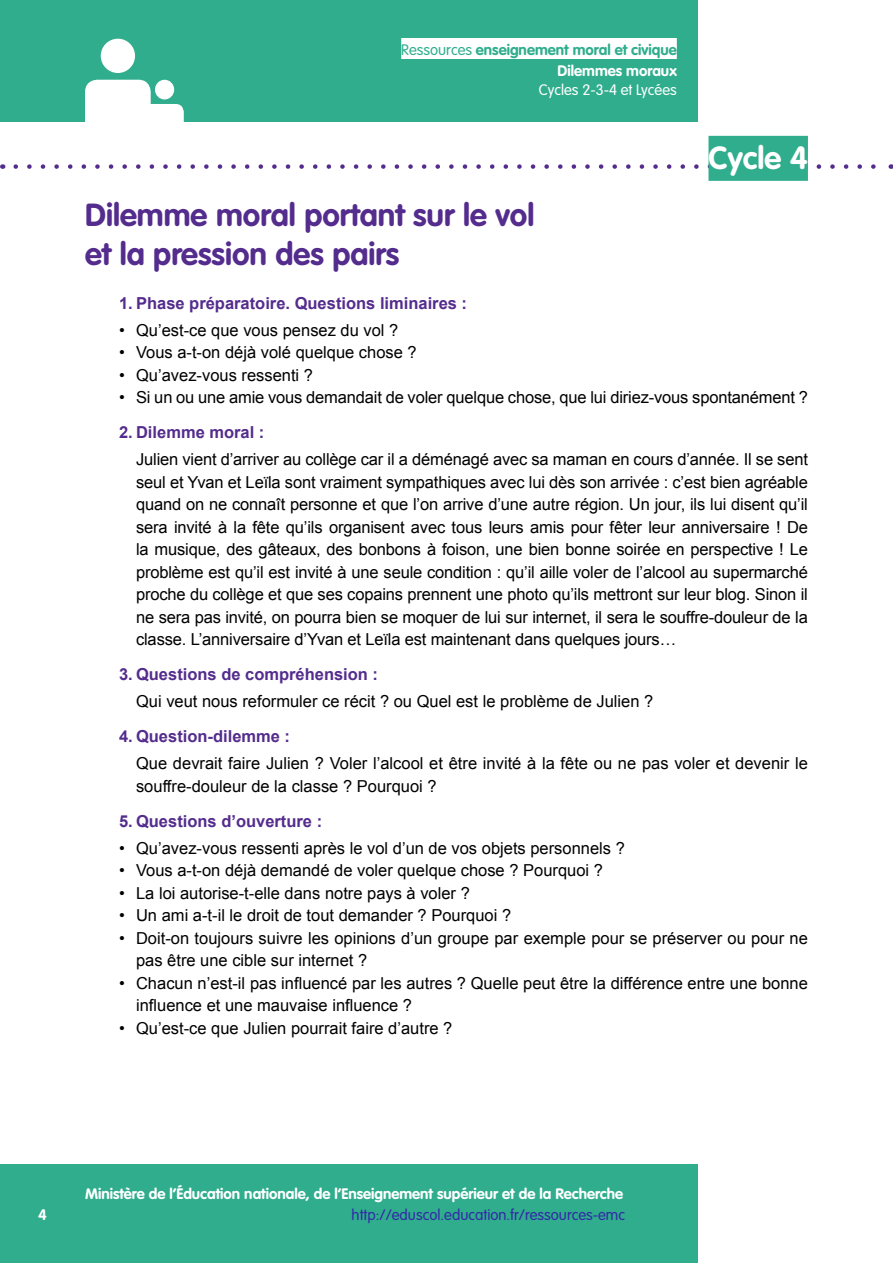
<style>
.page{position:relative;width:893px;height:1263px;background:#fff}
.page>*{position:absolute;margin:0;border:0;box-sizing:border-box;transform-origin:0 0}
.t1{font:700 31.5px "VAG Rounded Std";color:#542c8d}
.Titre_1{font:700 31.5px "VAG Rounded Std";color:#fff}
.t2{font:16.5px/22.5px "Arial";color:#000}
.t3{font:700 16.5px "Arial";color:#542c8d}
.t4{font:700 15px "VAG Rounded Std";color:#fff}
.t5{font:700 15px/21px "VAG Rounded Std";color:#2fad8d;text-align:right}
.t6{font:300 15px "VAG Rounded Std";color:#3229a7}
.t7{font:300 15px "VAG Rounded Std";color:#fff}
.s1{font-weight:300}
.s2{color:#fff}
</style>
<div class="page">
<div style="left:0;top:0;width:697px;height:122px;background:#2fad8d"></div>
<div style="left:155px;top:80px;width:19px;height:19px;background:#fff;border-radius:50%"></div>
<div style="left:85px;top:80px;width:66px;height:86px;background:#fff;border-radius:12px"></div>
<div style="left:134px;top:104px;width:50px;height:62px;background:#fff;border-radius:8px"></div>
<div style="left:101px;top:39px;width:34px;height:34px;background:#fff;border-radius:50%"></div>
<div style="left:401px;top:38px;width:276px;height:21px;background:#fff"></div>
<div style="left:0;top:1164px;width:697px;height:99px;background:#2fad8d"></div>
<svg style="left:16px;top:164px;width:860px;height:5px"></svg>
<div style="left:708px;top:136px;width:100px;height:45px;background:#2fad8d"></div>
<p class="t5" style="left:401px;top:39px;width:277px"><span class="s1">Ressources</span> enseignement moral et civique<br><span class="s2">Dilemmes moraux</span></p>
<p class="t7" style="left:539px;top:81px;width:139px">Cycles 2-3-4 et Lycées</p>
<h1 class="Titre_1" style="left:708px;top:139px;width:101px">Cycle 4</h1>
<p class="t1" style="left:85px;top:196px;width:451px">Dilemme moral portant sur le vol</p>
<p class="t1" style="left:85px;top:236px;width:316px">et la pression des pairs</p>
<p class="t3" style="left:119px;top:292px;width:350px">1. Phase préparatoire. Questions liminaires :</p>
<p class="t2" style="left:119px;top:319px;width:281px">• Qu’est-ce que vous pensez du vol ?</p>
<p class="t2" style="left:119px;top:341px;width:299px">• Vous a-t-on déjà volé quelque chose ?</p>
<p class="t2" style="left:119px;top:364px;width:195px">• Qu’avez-vous ressenti ?</p>
<p class="t2" style="left:119px;top:386px;width:690px">• Si un ou une amie vous demandait de voler quelque chose, que lui diriez-vous spontanément ?</p>
<p class="t3" style="left:119px;top:422px;width:147px">2. Dilemme moral :</p>
<p class="t2" style="left:136px;top:448px;width:673px;text-align:justify">Julien vient d’arriver au collège car il a déménagé avec sa maman en cours d’année. Il se sent seul et Yvan et Leïla sont vraiment sympathiques avec lui dès son arrivée : c’est bien agréable quand on ne connaît personne et que l’on arrive d’une autre région. Un jour, ils lui disent qu’il sera invité à la fête qu’ils organisent avec tous leurs amis pour fêter leur anniversaire ! De la musique, des gâteaux, des bonbons à foison, une bien bonne soirée en perspective ! Le problème est qu’il est invité à une seule condition : qu’il aille voler de l’alcool au supermarché proche du collège et que ses copains prennent une photo qu’ils mettront sur leur blog. Sinon il ne sera pas invité, on pourra bien se moquer de lui sur internet, il sera le souffre-douleur de la classe. L’anniversaire d’Yvan et Leïla est maintenant dans quelques jours…</p>
<p class="t3" style="left:119px;top:664px;width:261px">3. Questions de compréhension :</p>
<p class="t2" style="left:136px;top:690px;width:519px">Qui veut nous reformuler ce récit ? ou Quel est le problème de Julien ?</p>
<p class="t3" style="left:119px;top:726px;width:173px">4. Question-dilemme :</p>
<p class="t2" style="left:136px;top:752px;width:673px">Que devrait faire Julien ? Voler l’alcool et être invité à la fête ou ne pas voler et devenir le souffre-douleur de la classe ? Pourquoi ?</p>
<p class="t3" style="left:119px;top:810px;width:205px">5. Questions d’ouverture :</p>
<p class="t2" style="left:119px;top:837px;width:507px">• Qu’avez-vous ressenti après le vol d’un de vos objets personnels ?</p>
<p class="t2" style="left:119px;top:859px;width:485px">• Vous a-t-on déjà demandé de voler quelque chose ? Pourquoi ?</p>
<p class="t2" style="left:119px;top:882px;width:352px">• La loi autorise-t-elle dans notre pays à voler ?</p>
<p class="t2" style="left:119px;top:904px;width:394px">• Un ami a-t-il le droit de tout demander ? Pourquoi ?</p>
<p class="t2" style="left:136px;top:927px;width:673px;text-indent:-17px">• Doit-on toujours suivre les opinions d’un groupe par exemple pour se préserver ou pour ne pas être une cible sur internet ?</p>
<p class="t2" style="left:136px;top:972px;width:673px;text-indent:-17px">• Chacun n’est-il pas influencé par les autres ? Quelle peut être la différence entre une bonne influence et une mauvaise influence ?</p>
<p class="t2" style="left:119px;top:1017px;width:335px">• Qu’est-ce que Julien pourrait faire d’autre ?</p>
<p class="t4" style="left:85px;top:1185px;width:540px">Ministère de l’Éducation nationale, de l’Enseignement supérieur et de la Recherche</p>
<p class="t4" style="left:38px;top:1206px;width:10px">4</p>
<p class="t6" style="left:352px;top:1206px;width:275px">http://eduscol.education.fr/ressources-emc</p>
</div>
